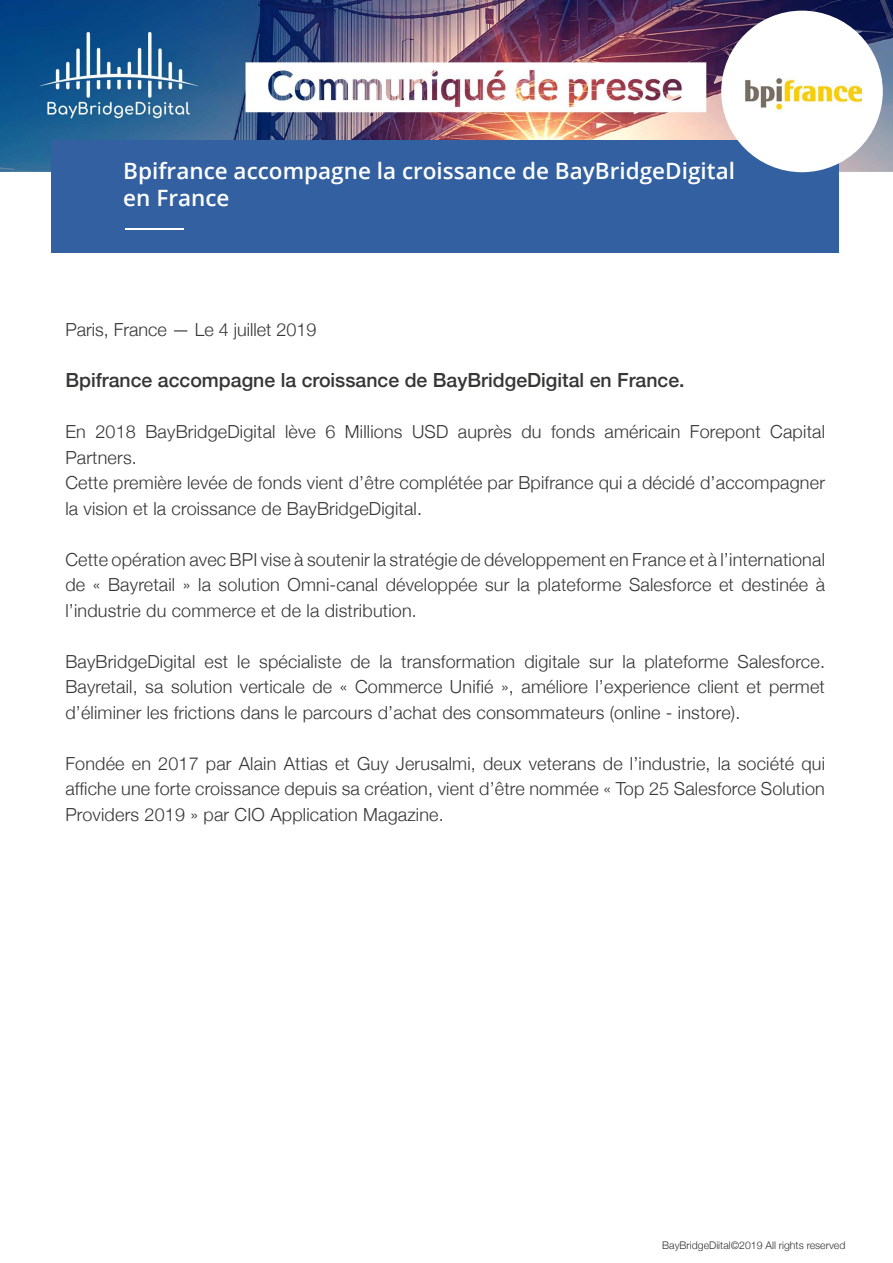
<style>
.page{position:relative;width:893px;height:1263px;background:#fff}
.page>*{position:absolute;margin:0;border:0;box-sizing:border-box;transform-origin:0 0}
.t1{font:600 22.5px/27px "Open Sans";color:#fff}
.t2{font:500 19.5px "Helvetica Neue";color:#363635}
.t3{font:300 18px/25.5px "Helvetica Neue";letter-spacing:.01em;color:#363635;text-align:justify}
.t4{font:300 10.5px "Helvetica Neue";color:#303131}
</style>
<div class="page">
<img style="left:0;top:0;width:893px;height:172px">
<div style="left:51px;top:140px;width:788px;height:112px;background:#3260a0"></div>
<div style="left:721px;top:11px;width:162px;height:161px;background:#fff;border-radius:50%"></div>
<img style="left:745px;top:78px;width:116px;height:34px">
<hr style="left:125px;top:228px;width:58px;height:2px;background:#fff">
<p class="t1" style="left:123px;top:157px;width:613px">Bpifrance accompagne la croissance de BayBridgeDigital en France</p>
<p class="t3" style="left:65px;top:316px;width:253px">Paris, France — Le 4 juillet 2019</p>
<p class="t2" style="left:65px;top:365px;width:621px">Bpifrance accompagne la croissance de BayBridgeDigital en France.</p>
<p class="t3" style="left:65px;top:418px;width:761px;text-align:left">En 2018 BayBridgeDigital lève 6 Millions USD auprès du fonds américain Forepont Capital Partners.<br>Cette première levée de fonds vient d’être complétée par Bpifrance qui a décidé d’accompagner la vision et la croissance de BayBridgeDigital.</p>
<p class="t3" style="left:65px;top:545px;width:761px">Cette opération avec BPI vise à soutenir la stratégie de développement en France et à l’international de « Bayretail » la solution Omni-canal développée sur la plateforme Salesforce et destinée à l’industrie du commerce et de la distribution.</p>
<p class="t3" style="left:65px;top:647px;width:761px">BayBridgeDigital est le spécialiste de la transformation digitale sur la plateforme Salesforce.<br>Bayretail, sa solution verticale de « Commerce Unifié », améliore l’experience client et permet d’éliminer les frictions dans le parcours d’achat des consommateurs (online - instore).</p>
<p class="t3" style="left:65px;top:749px;width:761px">Fondée en 2017 par Alain Attias et Guy Jerusalmi, deux veterans de l’industrie, la société qui affiche une forte croissance depuis sa création, vient d’être nommée « Top 25 Salesforce Solution Providers 2019 » par CIO Application Magazine.</p>
<p class="t4" style="left:662px;top:1236px;width:185px">BayBridgeDiital©2019 All rights reserved</p>
</div>
